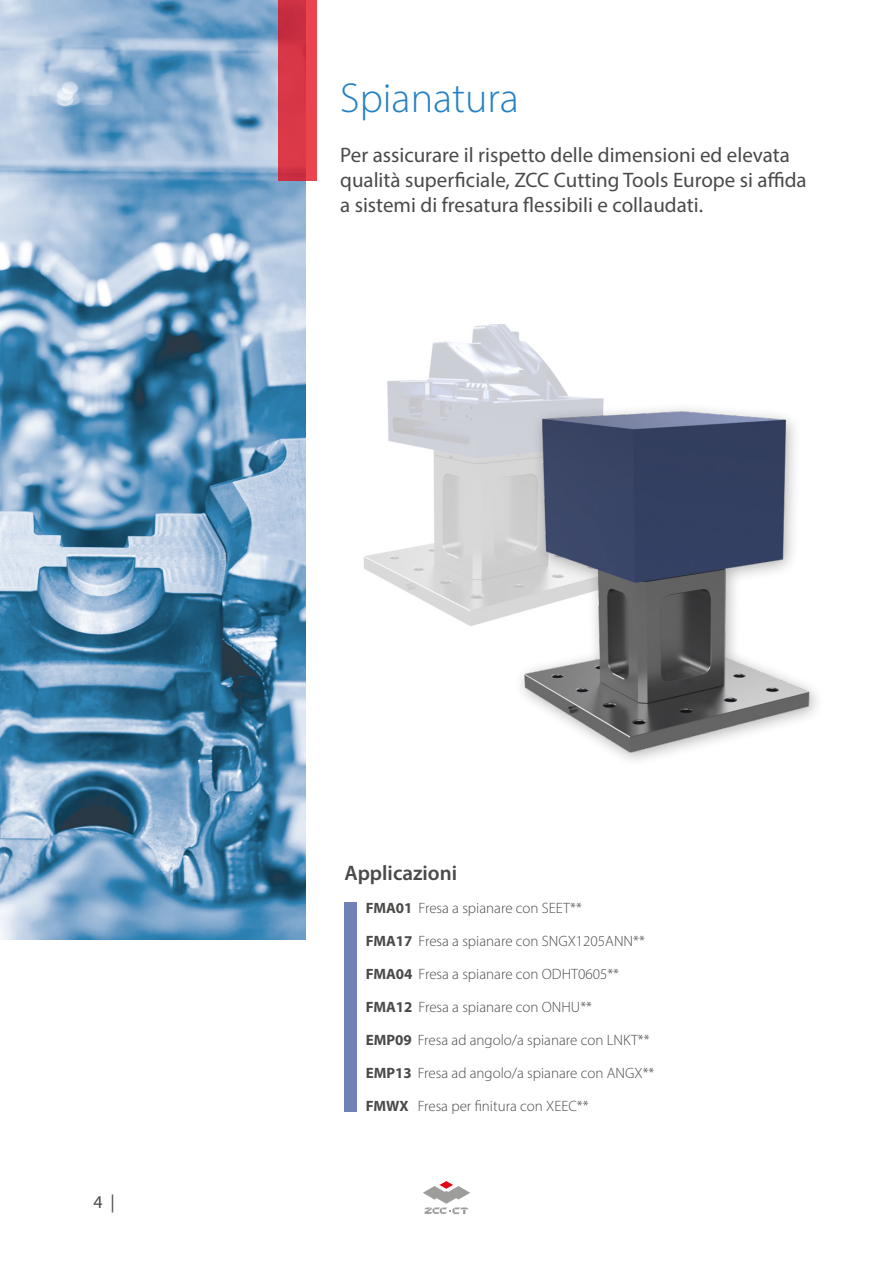
<style>
.page{position:relative;width:893px;height:1263px;background:#fff}
.page>*{position:absolute;margin:0;border:0;box-sizing:border-box;transform-origin:0 0}
.t1{font:300 42px "Myriad Pro";color:#2581c4}
.t2{font:21px/25.2px "Myriad Pro";color:#4a4a49}
.t3{font:600 21px "Myriad Pro";color:#4a4a49}
.t4{font:18px "Myriad Pro";color:#4a4a49}
.t5{font:300 15px/33px "Myriad Pro";color:#4a4a49}
.s1{font-weight:700}
</style>
<div class="page">
<svg style="left:423px;top:1181px;width:47px;height:33px"></svg>
<img style="left:0;top:0;width:306px;height:940px">
<svg style="left:278px;top:0;width:38px;height:181px;background:#d93847"></svg>
<div style="left:344px;top:902px;width:13px;height:209px;background:#7081b7"></div>
<img style="left:363px;top:324px;width:241px;height:302px">
<div style="left:513px;top:401px;width:312px;height:367px;background:#000;opacity:.3"></div>
<img style="left:520px;top:409px;width:292px;height:345px">
<h1 class="t1" style="left:340px;top:73px;width:180px">Spianatura</h1>
<h2 class="t2" style="left:340px;top:142px;width:468px">Per assicurare il rispetto delle dimensioni ed elevata qualità superficiale, ZCC Cutting Tools Europe si affida a sistemi di fresatura flessibili e collaudati.</h2>
<p class="t4" style="left:94px;top:1191px;width:23px">4 |</p>
<h2 class="t3" style="left:344px;top:859px;width:114px">Applicazioni</h2>
<p class="t5" style="left:366px;top:892px;width:218px"><span class="s1">FMA01</span> Fresa a spianare con SEET**</p>
<p class="t5" style="left:366px;top:925px;width:281px"><span class="s1">FMA17</span> Fresa a spianare con SNGX1205ANN**</p>
<p class="t5" style="left:366px;top:958px;width:255px"><span class="s1">FMA04</span> Fresa a spianare con ODHT0605**</p>
<p class="t5" style="left:366px;top:991px;width:228px"><span class="s1">FMA12</span> Fresa a spianare con ONHU**</p>
<p class="t5" style="left:366px;top:1024px;width:285px"><span class="s1">EMP09</span> Fresa ad angolo/a spianare con LNKT**</p>
<p class="t5" style="left:366px;top:1057px;width:290px"><span class="s1">EMP13</span> Fresa ad angolo/a spianare con ANGX**<br><span class="s1">FMWX</span> Fresa per finitura con XEEC**</p>
</div>
